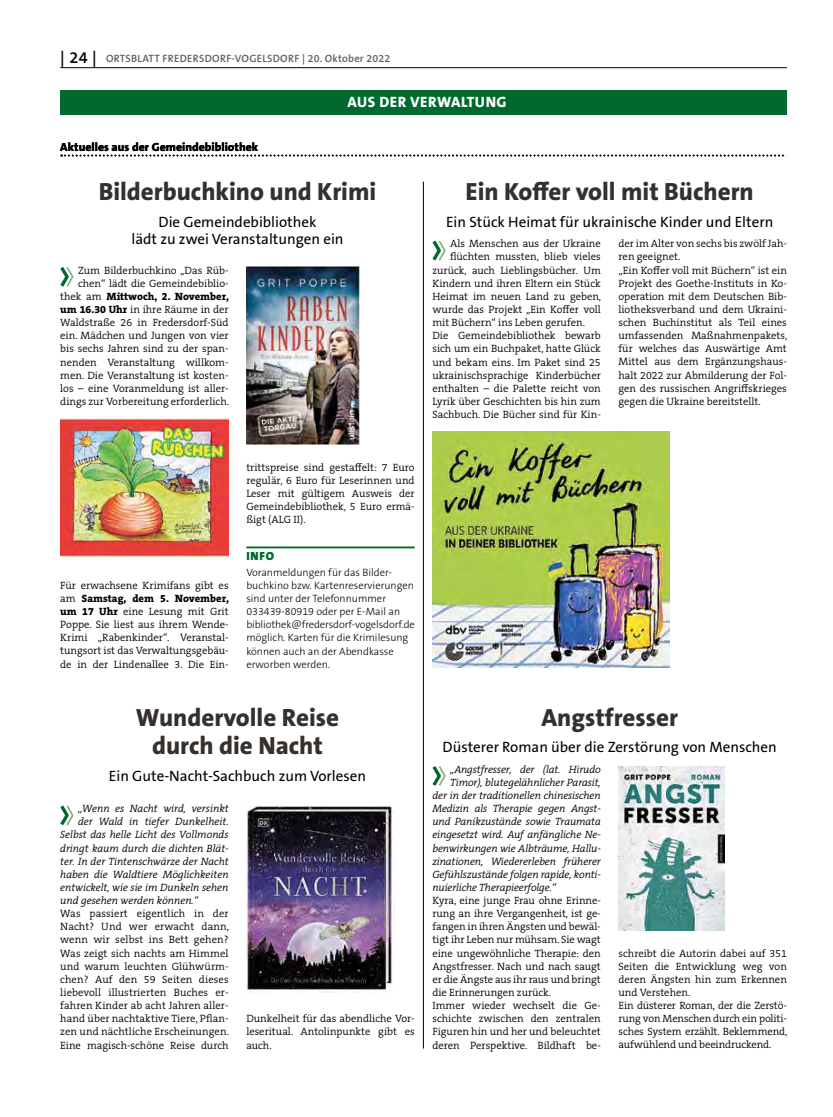
<style>
.page{position:relative;width:833px;height:1117px;background:#fff}
.page>*{position:absolute;margin:0;border:0;box-sizing:border-box;transform-origin:0 0}
.t1{font:800 25px/28.8px "The Sans B W8";color:#36302d;text-align:center}
.t2{font:15px/17.5px "The Sans B W5 Plain";color:#000;text-align:center}
.t3{font:800 15px "The Sans B W8";letter-spacing:.04em;color:#fff}
.t4{font:800 11.88px "The Sans B W8";color:#000}
.t5{font:900 11.88px "The Sans B W9";color:#00692d}
.t6{font:300 10.62px/13.1px "The Serif B W4";color:#000;text-align:justify}
.t7{font:italic 300 10.62px "The Serif B W4";letter-spacing:-.01em;color:#000}
.t8{font:300 10.62px/13.1px "The Sans B W3";color:#000}
.t9{font:600 10.62px "The Sans B W6";letter-spacing:.03em;color:#615c58}
.t10{font:800 10.62px "The Serif B W8";color:#000}
.s1{font-size:16.25px;color:#000}
.s2{font-family:"The Serif B W4";font-weight:300}
.s3{font-family:"The Serif B W8";font-weight:800}
</style>
<div class="page">
<hr style="left:60px;top:67px;width:727px;height:1px;background:#000">
<div style="left:60px;top:90px;width:727px;height:24px;background:#00692d"></div>
<svg style="left:61px;top:154px;width:725px;height:2px"></svg>
<svg style="left:432px;top:240px;width:14px;height:21px"></svg>
<img style="left:432px;top:431px;width:238px;height:236px">
<hr style="left:246px;top:546px;width:169px;height:2px;background:#00692d">
<img style="left:246px;top:267px;width:114px;height:177px">
<img style="left:60px;top:418px;width:169px;height:138px">
<svg style="left:60px;top:267px;width:14px;height:20px"></svg>
<svg style="left:60px;top:805px;width:14px;height:21px"></svg>
<svg style="left:432px;top:766px;width:14px;height:20px"></svg>
<img style="left:246px;top:805px;width:148px;height:187px">
<img style="left:618px;top:766px;width:106px;height:164px">
<hr style="left:423px;top:182px;width:1px;height:866px;background:#000">
<p class="t9" style="left:60px;top:52px;width:331px"><span class="s1">| 24 |</span> ORTSBLATT FREDERSDORF-VOGELSDORF | 20. OKTOBER 2022</p>
<h2 class="t3" style="left:347px;top:92px;width:11px">Aus</h2>
<h2 class="t3" style="left:379px;top:92px;width:54px">der Verw</h2>
<h2 class="t3" style="left:451px;top:92px;width:57px">altun g</h2>
<p class="t4" style="left:60px;top:139px;width:200px">Aktuelles aus der Gemeindebibliothek</p>
<h1 class="t1" style="left:465px;top:177px;width:290px">Ein Koffer voll mit Büchern</h1>
<h2 class="t2" style="left:446px;top:213px;width:329px">Ein Stück Heimat für ukrainische Kinder und Eltern</h2>
<p class="t6" style="left:450px;top:237px;width:152px">Als Menschen aus der Ukraine</p>
<p class="t6" style="left:450px;top:250px;width:152px">flüchten mussten, blieb vieles</p>
<p class="t6" style="left:432px;top:263px;width:170px">zurück, auch Lieblingsbücher. Um</p>
<p class="t6" style="left:432px;top:276px;width:170px">Kindern und ihren Eltern ein Stück</p>
<p class="t6" style="left:432px;top:290px;width:170px">Heimat im neuen Land zu geben,</p>
<p class="t6" style="left:432px;top:303px;width:170px">wurde das Projekt „Ein Koffer voll</p>
<p class="t6" style="left:432px;top:316px;width:154px">mit Büchern“ ins Leben gerufen.</p>
<p class="t6" style="left:432px;top:329px;width:170px">Die Gemeindebibliothek bewarb</p>
<p class="t6" style="left:432px;top:342px;width:170px">sich um ein Buchpaket, hatte Glück</p>
<p class="t6" style="left:432px;top:355px;width:170px">und bekam eins. Im Paket sind 25</p>
<p class="t6" style="left:432px;top:368px;width:170px">ukrainischsprachige Kinderbücher</p>
<p class="t6" style="left:432px;top:381px;width:170px">enthalten – die Palette reicht von</p>
<p class="t6" style="left:432px;top:395px;width:170px">Lyrik über Geschichten bis hin zum</p>
<p class="t6" style="left:432px;top:408px;width:170px">Sachbuch. Die Bücher sind für Kin-</p>
<h1 class="t1" style="left:99px;top:177px;width:279px">Bilderbuchkino und Krimi</h1>
<h2 class="t2" style="left:131px;top:213px;width:213px">Die Gemeindebibliothek<br>lädt zu zwei Veranstaltungen ein</h2>
<p class="t6" style="left:78px;top:263px;width:152px">Zum Bilderbuchkino „Das Rüb&shy;chen“ lädt die Gemeindebiblio-</p>
<p class="t10" style="left:60px;top:289px;width:170px"><span class="s2">thek am</span> Mittwoch, 2. November,</p>
<p class="t6" style="left:60px;top:303px;width:170px"><span class="s3">um 16.30 Uhr</span> in ihre Räume in der Waldstraße 26 in Fredersdorf-Süd ein. Mädchen und Jungen von vier bis sechs Jahren sind zu der span&shy;nenden Veranstaltung willkom&shy;men. Die Veranstaltung ist kosten&shy;los – eine Voranmeldung ist aller&shy;dings zur Vorbereitung erforderlich.</p>
<p class="t6" style="left:618px;top:237px;width:170px;text-align:left">der im Alter von sechs bis zwölf Jah&shy;ren geeignet.<br>„Ein Koffer voll mit Büchern“ ist ein<br>Projekt des Goethe-Instituts in Ko&shy;operation mit dem Deutschen Bib&shy;liotheksverband und dem Ukraini&shy;schen Buchinstitut als Teil eines umfassenden Maßnahmenpakets, für welches das Auswärtige Amt<br>Mittel aus dem Ergänzungshaus&shy;halt 2022 zur Abmilderung der Fol&shy;gen des russischen Angriffskrieges gegen die Ukraine bereitstellt.</p>
<p class="t6" style="left:246px;top:460px;width:170px">trittspreise sind gestaffelt: 7 Euro regulär, 6 Euro für Leserinnen und Leser mit gültigem Ausweis der Gemeindebibliothek, 5 Euro ermä&shy;ßigt (ALG II).</p>
<p class="t5" style="left:246px;top:548px;width:29px">info</p>
<p class="t8" style="left:246px;top:565px;width:170px">Voranmeldungen für das Bilder&shy;buchkino bzw. Kartenreservierungen sind unter der Telefonnummer<br>033439-80919 oder per E-Mail an bibliothek@fredersdorf-vogelsdorf.de möglich. Karten für die Krimilesung können auch an der Abendkasse erworben werden.</p>
<h1 class="t1" style="left:136px;top:702px;width:205px">Wundervolle Reise durch die Nacht</h1>
<h2 class="t2" style="left:109px;top:766px;width:258px">Ein Gute-Nacht-Sachbuch zum Vorlesen</h2>
<p class="t7" style="left:78px;top:801px;width:152px">„Wenn es Nacht wird, versinkt</p>
<p class="t7" style="left:78px;top:814px;width:152px">der Wald in tiefer Dunkelheit.</p>
<p class="t7" style="left:60px;top:827px;width:170px">Selbst das helle Licht des Vollmonds</p>
<p class="t7" style="left:60px;top:840px;width:170px">dringt kaum durch die dichten Blät-</p>
<p class="t7" style="left:60px;top:854px;width:170px">ter. In der Tintenschwärze der Nacht</p>
<p class="t7" style="left:60px;top:867px;width:170px">haben die Waldtiere Möglichkeiten</p>
<p class="t7" style="left:60px;top:880px;width:170px">entwickelt, wie sie im Dunkeln sehen</p>
<p class="t7" style="left:60px;top:893px;width:139px">und gesehen werden können.“</p>
<p class="t6" style="left:60px;top:906px;width:170px">Was passiert eigentlich in der Nacht? Und wer erwacht dann, wenn wir selbst ins Bett gehen?<br>Was zeigt sich nachts am Himmel und warum leuchten Glühwürm&shy;chen? Auf den 59 Seiten dieses liebevoll illustrierten Buches er&shy;fahren Kinder ab acht Jahren aller&shy;hand über nachtaktive Tiere, Pflan&shy;zen und nächtliche Erscheinungen.<br>Eine magisch-schöne Reise durch</p>
<p class="t6" style="left:60px;top:578px;width:170px">Für erwachsene Krimifans gibt es</p>
<p class="t10" style="left:60px;top:591px;width:170px"><span class="s2">am</span> Samstag, dem 5. November,</p>
<p class="t6" style="left:60px;top:605px;width:170px"><span class="s3">um 17 Uhr</span> eine Lesung mit Grit Poppe. Sie liest aus ihrem Wende-Krimi „Rabenkinder“. Veranstal&shy;tungsort ist das Verwaltungsgebäu&shy;de in der Lindenallee 3. Die Ein-</p>
<p class="t6" style="left:246px;top:1011px;width:170px">Dunkelheit für das abendliche Vor&shy;leseritual. Antolinpunkte gibt es auch.</p>
<h1 class="t1" style="left:541px;top:702px;width:138px">Angstfresser</h1>
<h2 class="t2" style="left:442px;top:738px;width:336px">Düsterer Roman über die Zerstörung von Menschen</h2>
<p class="t7" style="left:450px;top:762px;width:152px">„Angstfresser, der (lat. Hirudo</p>
<p class="t7" style="left:450px;top:775px;width:152px">Timor), blutegelähnlicher Parasit,</p>
<p class="t7" style="left:432px;top:788px;width:170px">der in der traditionellen chinesischen</p>
<p class="t7" style="left:432px;top:801px;width:169px">Medizin als Therapie gegen Angst-</p>
<p class="t7" style="left:432px;top:814px;width:170px">und Panikzustände sowie Traumata</p>
<p class="t7" style="left:432px;top:827px;width:170px">eingesetzt wird. Auf anfängliche Ne-</p>
<p class="t7" style="left:432px;top:840px;width:170px">benwirkungen wie Albträume, Hallu-</p>
<p class="t7" style="left:432px;top:854px;width:170px">zinationen, Wiedererleben früherer</p>
<p class="t7" style="left:432px;top:867px;width:170px">Gefühlszustände folgen rapide, konti-</p>
<p class="t7" style="left:432px;top:880px;width:125px">nuierliche Therapieerfolge.“</p>
<p class="t6" style="left:432px;top:893px;width:170px;text-align:left">Kyra, eine junge Frau ohne Erinne&shy;rung an ihre Vergangenheit, ist ge&shy;fangen in ihren Ängsten und bewäl&shy;tigt ihr Leben nur mühsam. Sie wagt eine ungewöhnliche Therapie: den Angstfresser. Nach und nach saugt er die Ängste aus ihr raus und bringt die Erinnerungen zurück.<br>Immer wieder wechselt die Ge&shy;schichte zwischen den zentralen Figuren hin und her und beleuchtet deren Perspektive. Bildhaft be-</p>
<p class="t6" style="left:618px;top:946px;width:170px;text-align:left">schreibt die Autorin dabei auf 351<br>Seiten die Entwicklung weg von deren Ängsten hin zum Erkennen und Verstehen.<br>Ein düsterer Roman, der die Zerstö&shy;rung von Menschen durch ein politi&shy;sches System erzählt. Beklemmend, aufwühlend und beeindruckend.</p>
</div>
